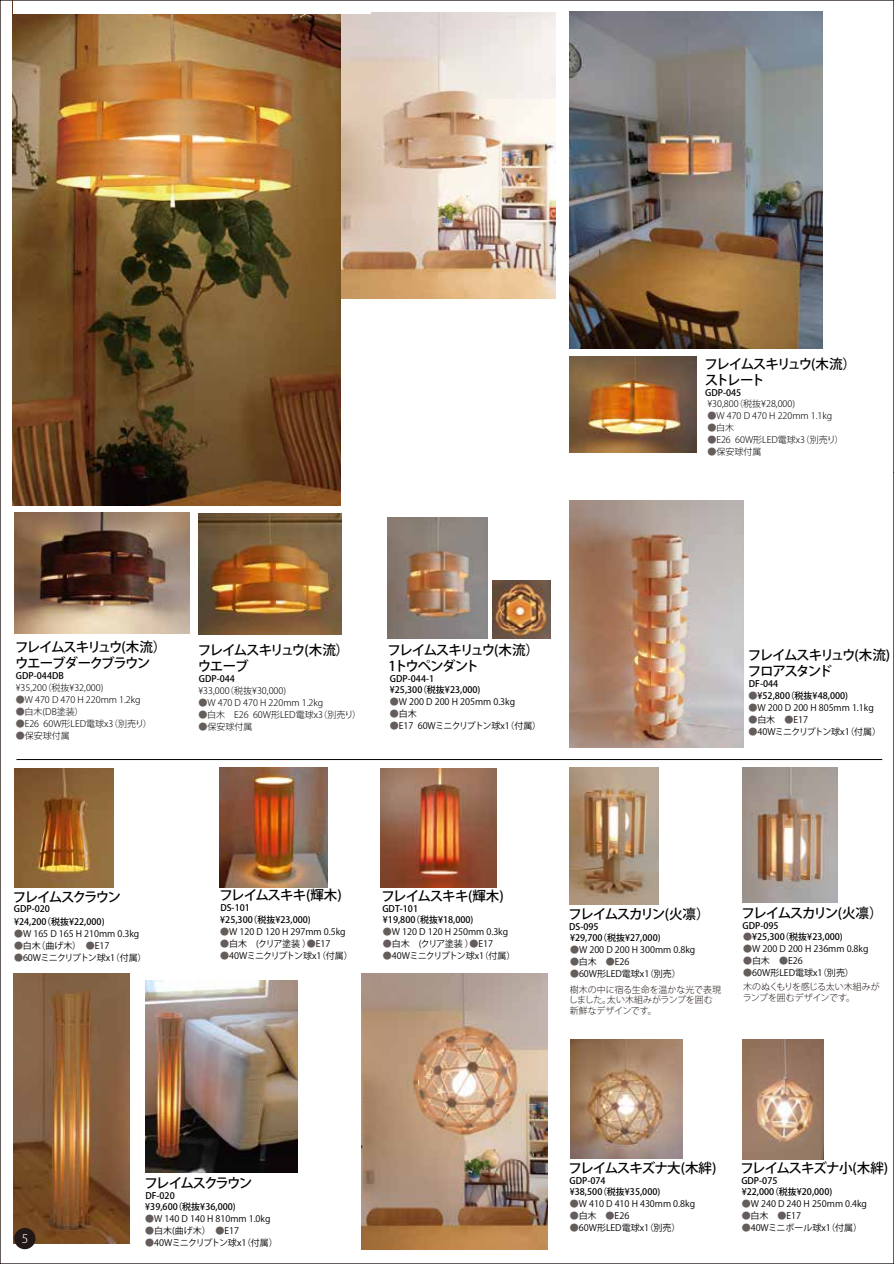
<style>
.page{position:relative;width:894px;height:1264px;background:#fff}
.page>*{position:absolute;margin:0;border:0;box-sizing:border-box;transform-origin:0 0}
.t1{font:500 13.5px/16.2px "Koz Go Pr 6 N";letter-spacing:-.1em;color:#040000}
.t2{font:500 13.5px "Koz Go Pr 6 N";letter-spacing:-.07em;color:#040000}
.t3{font:500 13.5px/16.2px "Koz Go Pr 6 N";letter-spacing:-.125em;color:#040000}
.t4{font:500 13.5px/16.2px "Koz Go Pr 6 N";letter-spacing:-.12em;color:#040000}
.t5{font:500 13.5px "Koz Go Pr 6 N";letter-spacing:-.135em;color:#040000}
.t6{font:500 13.5px/16.2px "Koz Go Pr 6 N";letter-spacing:-.14em;color:#040000}
.t7{font:300 12px "Koz Go Pr 6 N";color:#fff}
.t8{font:9px "Koz Go Pr 6 N";color:#040000}
.t9{font:500 9px/11.1px "Koz Go Pr 6 N";color:#040000}
.t10{font:300 9px "Koz Go Pr 6 N";color:#040000}
.t11{font:9px "Koz Go Pr 6 N";letter-spacing:-.08em;color:#040000}
.t12{font:300 9px/10.8px "Koz Go Pr 6 N";color:#221815}
.t13{font:300 9px/10.8px "Koz Go Pr 6 N";letter-spacing:-.02em;color:#221815}
.t14{font:9px "Koz Go Pr 6 N";letter-spacing:-.02em;color:#040000}
.s1{color:rgb(34 23 20/.7)}
.s2{font-weight:300;color:rgb(34 23 20/.7)}
</style>
<div class="page">
<img style="left:570px;top:1039px;width:112px;height:120px">
<img style="left:340px;top:13px;width:215px;height:286px">
<img style="left:569px;top:500px;width:174px;height:247px">
<img style="left:387px;top:517px;width:101px;height:121px">
<img style="left:492px;top:580px;width:58px;height:58px">
<img style="left:380px;top:768px;width:116px;height:119px">
<img style="left:219px;top:768px;width:108px;height:119px">
<img style="left:14px;top:768px;width:99px;height:119px">
<img style="left:569px;top:768px;width:89px;height:136px">
<img style="left:742px;top:768px;width:95px;height:134px">
<img style="left:361px;top:973px;width:186px;height:277px">
<hr style="left:16px;top:759px;width:866px;height:1px;background:#040000">
<img style="left:13px;top:14px;width:327px;height:492px">
<img style="left:569px;top:356px;width:127px;height:97px">
<img style="left:569px;top:11px;width:253px;height:338px">
<img style="left:146px;top:980px;width:151px;height:191px">
<img style="left:14px;top:973px;width:116px;height:269px">
<img style="left:742px;top:1039px;width:81px;height:120px">
<img style="left:198px;top:513px;width:143px;height:121px">
<img style="left:14px;top:512px;width:175px;height:121px">
<div style="left:14px;top:1227px;width:21px;height:21px;background:#221815;border-radius:50%"></div>
<h1 class="t6" style="left:704px;top:356px;width:153px">フレイムスキリュウ(木流）ストレート</h1>
<p class="t10" style="left:707px;top:398px;width:89px">¥30,800（税抜¥28,000)</p>
<p class="t10" style="left:707px;top:410px;width:126px"><span class="s1">●</span>W 470 D 470 H 220mm 1.1kg</p>
<p class="t10" style="left:707px;top:422px;width:37px"><span class="s1">●</span>白木　</p>
<p class="t10" style="left:707px;top:434px;width:138px"><span class="s1">●</span>E26 60W形LED電球x3（別売り）</p>
<p class="t10" style="left:707px;top:446px;width:55px"><span class="s1">●</span>保安球付属</p>
<p class="t9" style="left:705px;top:388px;width:38px">GDP-045</p>
<h1 class="t1" style="left:15px;top:639px;width:153px">フレイムスキリュウ(木流）ウエーブダークブラウン</h1>
<p class="t9" style="left:16px;top:670px;width:49px">GDP-044DB</p>
<p class="t10" style="left:16px;top:682px;width:89px">¥35,200（税抜¥32,000)</p>
<p class="t10" style="left:16px;top:694px;width:126px"><span class="s1">●</span>W 470 D 470 H 220mm 1.2kg</p>
<p class="t10" style="left:16px;top:706px;width:74px"><span class="s1">●</span>白木(DB塗装）　</p>
<p class="t10" style="left:16px;top:718px;width:138px"><span class="s1">●</span>E26 60W形LED電球x3（別売り）</p>
<p class="t10" style="left:16px;top:730px;width:55px"><span class="s1">●</span>保安球付属</p>
<h1 class="t1" style="left:198px;top:642px;width:153px">フレイムスキリュウ(木流）ウエーブ</h1>
<p class="t9" style="left:199px;top:673px;width:38px">GDP-044</p>
<p class="t10" style="left:198px;top:686px;width:89px">¥33,000（税抜¥30,000)</p>
<p class="t10" style="left:198px;top:698px;width:126px"><span class="s1">●</span>W 470 D 470 H 220mm 1.2kg</p>
<p class="t10" style="left:198px;top:710px;width:164px"><span class="s1">●</span>白木　E26 60W形LED電球x3（別売り）</p>
<p class="t10" style="left:198px;top:722px;width:55px"><span class="s1">●</span>保安球付属</p>
<h1 class="t3" style="left:387px;top:642px;width:153px">フレイムスキリュウ(木流）<br>1トウペンダント</h1>
<p class="t9" style="left:390px;top:684px;width:92px">¥25,300（税抜¥23,000)</p>
<p class="t8" style="left:390px;top:697px;width:127px"><span class="s2">●</span>W 200 D 200 H 205mm 0.3kg</p>
<p class="t8" style="left:390px;top:709px;width:37px"><span class="s2">●</span>白木　</p>
<p class="t14" style="left:390px;top:721px;width:153px"><span class="s2">●</span>E17 60Wミニクリプトン球x1（付属）</p>
<p class="t9" style="left:390px;top:673px;width:46px">GDP-044-1</p>
<h1 class="t4" style="left:747px;top:647px;width:144px">フレイムスキリュウ(木流)フロアスタンド</h1>
<p class="t9" style="left:748px;top:690px;width:101px"><span class="s2">●</span>¥52,800（税抜¥48,000)</p>
<p class="t8" style="left:748px;top:702px;width:127px"><span class="s2">●</span>W 200 D 200 H 805mm 1.1kg</p>
<p class="t8" style="left:748px;top:714px;width:61px"><span class="s2">●</span>白木　<span class="s2">●</span>E17</p>
<p class="t11" style="left:748px;top:726px;width:134px"><span class="s2">●</span>40Wミニクリプトン球x1（付属）</p>
<p class="t9" style="left:748px;top:678px;width:31px">DF-044</p>
<h1 class="t5" style="left:13px;top:888px;width:109px">フレイムスクラウン</h1>
<p class="t9" style="left:14px;top:903px;width:38px">GDP-020</p>
<p class="t9" style="left:14px;top:916px;width:92px">¥24,200（税抜¥22,000)</p>
<p class="t8" style="left:14px;top:928px;width:127px"><span class="s2">●</span>W 165 D 165 H 210mm 0.3kg</p>
<p class="t8" style="left:14px;top:940px;width:97px"><span class="s2">●</span>白木（曲げ木）　<span class="s2">●</span>E17</p>
<p class="t11" style="left:14px;top:952px;width:134px"><span class="s2">●</span>60Wミニクリプトン球x1（付属）</p>
<h1 class="t2" style="left:219px;top:887px;width:124px">フレイムスキキ(輝木)</h1>
<p class="t9" style="left:220px;top:902px;width:31px">DS-101</p>
<p class="t9" style="left:220px;top:914px;width:92px">¥25,300（税抜¥23,000)</p>
<p class="t8" style="left:220px;top:926px;width:127px"><span class="s2">●</span>W 120 D 120 H 297mm 0.5kg</p>
<p class="t8" style="left:220px;top:938px;width:112px"><span class="s2">●</span>白木　(クリア塗装 ）<span class="s2">●</span>E17</p>
<p class="t11" style="left:220px;top:950px;width:134px"><span class="s2">●</span>40Wミニクリプトン球x1（付属）</p>
<h1 class="t2" style="left:381px;top:888px;width:124px">フレイムスキキ(輝木)</h1>
<p class="t9" style="left:382px;top:903px;width:37px">GDT-101</p>
<h1 class="t1" style="left:568px;top:906px;width:142px">フレイムスカリン(火凛）</h1>
<p class="t9" style="left:570px;top:932px;width:92px">¥29,700（税抜¥27,000)</p>
<p class="t8" style="left:570px;top:944px;width:127px"><span class="s2">●</span>W 200 D 200 H 300mm 0.8kg</p>
<p class="t8" style="left:570px;top:956px;width:61px"><span class="s2">●</span>白木　<span class="s2">●</span>E26</p>
<p class="t8" style="left:570px;top:968px;width:112px"><span class="s2">●</span>60W形LED電球x1（別売）</p>
<p class="t9" style="left:383px;top:914px;width:92px">¥19,800（税抜¥18,000)</p>
<p class="t8" style="left:383px;top:926px;width:127px"><span class="s2">●</span>W 120 D 120 H 250mm 0.3kg</p>
<p class="t8" style="left:383px;top:938px;width:112px"><span class="s2">●</span>白木　(クリア塗装 ）<span class="s2">●</span>E17</p>
<p class="t11" style="left:383px;top:950px;width:134px"><span class="s2">●</span>40Wミニクリプトン球x1（付属）</p>
<p class="t9" style="left:569px;top:921px;width:31px">DS-095</p>
<h1 class="t1" style="left:741px;top:905px;width:142px">フレイムスカリン(火凛）</h1>
<p class="t9" style="left:742px;top:920px;width:38px">GDP-095</p>
<p class="t9" style="left:743px;top:931px;width:101px"><span class="s2">●</span>¥25,300（税抜¥23,000)</p>
<p class="t8" style="left:743px;top:943px;width:127px"><span class="s2">●</span>W 200 D 200 H 236mm 0.8kg</p>
<p class="t8" style="left:743px;top:955px;width:61px"><span class="s2">●</span>白木　<span class="s2">●</span>E26</p>
<p class="t8" style="left:743px;top:967px;width:112px"><span class="s2">●</span>60W形LED電球x1（別売）</p>
<p class="t12" style="left:568px;top:984px;width:154px">樹木の中に宿る生命を温かな光で表現しました。太い木組みがランプを囲む新鮮なデザインです。</p>
<p class="t13" style="left:742px;top:981px;width:138px">木のぬくもりを感じる太い木組みがランプを囲むデザインです。</p>
<h2 class="t7" style="left:22px;top:1231px;width:8px">5</h2>
<h1 class="t5" style="left:144px;top:1175px;width:109px">フレイムスクラウン</h1>
<p class="t9" style="left:145px;top:1190px;width:92px">DF-020<br>¥39,600（税抜¥36,000)</p>
<p class="t8" style="left:145px;top:1213px;width:127px"><span class="s2">●</span>W 140 D 140 H 810mm 1.0kg</p>
<p class="t8" style="left:145px;top:1225px;width:95px"><span class="s2">●</span>白木(曲げ木）　<span class="s2">●</span>E17</p>
<p class="t11" style="left:145px;top:1237px;width:134px"><span class="s2">●</span>40Wミニクリプトン球x1（付属）</p>
<h1 class="t2" style="left:568px;top:1160px;width:149px">フレイムスキズナ大(木絆)</h1>
<p class="t9" style="left:569px;top:1174px;width:92px">GDP-074<br>¥38,500（税抜¥35,000)</p>
<p class="t8" style="left:569px;top:1198px;width:127px"><span class="s2">●</span>W 410 D 410 H 430mm 0.8kg</p>
<p class="t8" style="left:569px;top:1210px;width:61px"><span class="s2">●</span>白木　<span class="s2">●</span>E26</p>
<p class="t8" style="left:569px;top:1222px;width:112px"><span class="s2">●</span>60W形LED電球x1（別売）</p>
<h1 class="t2" style="left:740px;top:1160px;width:149px">フレイムスキズナ小(木絆)</h1>
<p class="t9" style="left:741px;top:1174px;width:92px">GDP-075<br>¥22,000（税抜¥20,000)</p>
<p class="t8" style="left:741px;top:1198px;width:127px"><span class="s2">●</span>W 240 D 240 H 250mm 0.4kg</p>
<p class="t8" style="left:741px;top:1210px;width:61px"><span class="s2">●</span>白木　<span class="s2">●</span>E17</p>
<p class="t8" style="left:741px;top:1222px;width:122px"><span class="s2">●</span>40Wミニボール球x1（付属）</p>
</div>
